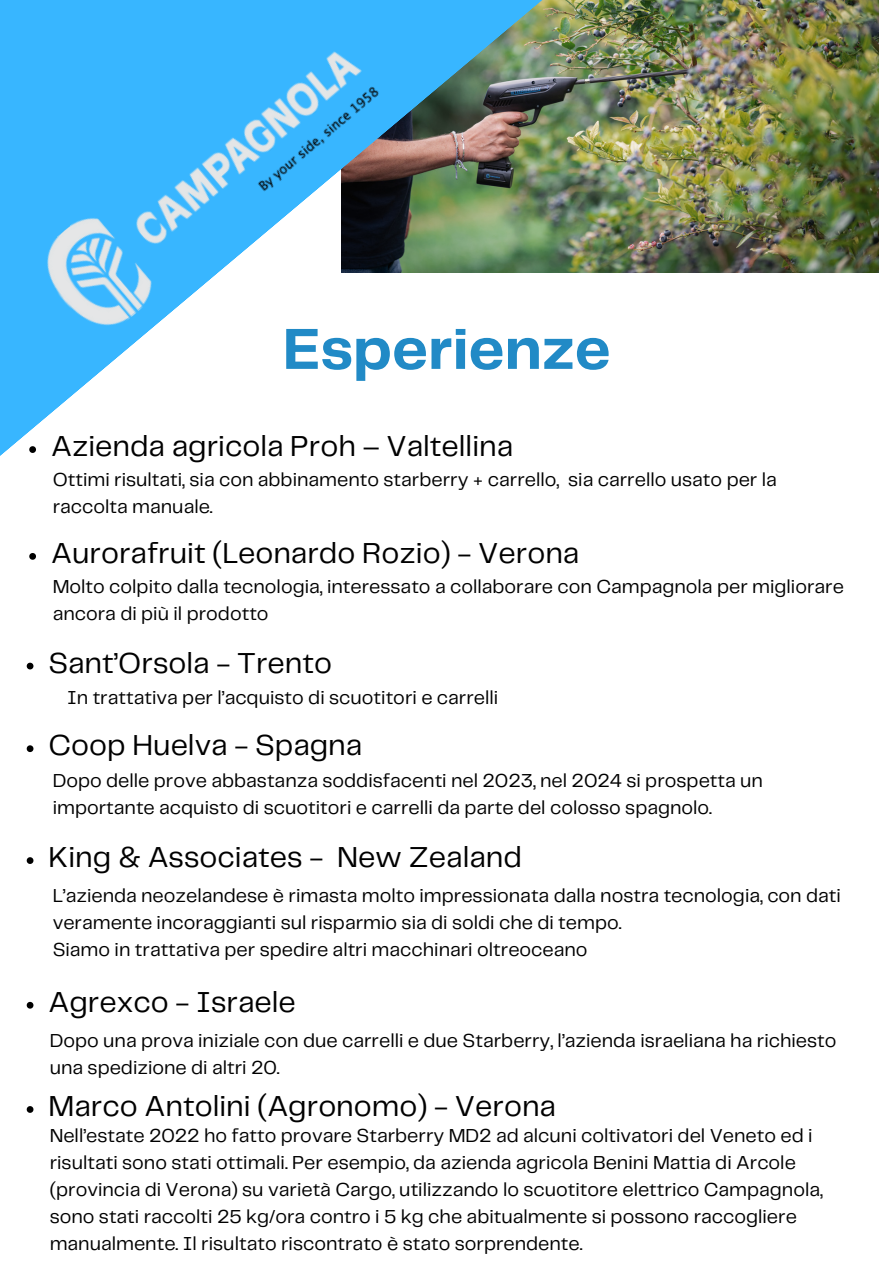
<style>
.page{position:relative;width:893px;height:1264px;background:#fff}
.page>*{position:absolute;margin:0;border:0;box-sizing:border-box;transform-origin:0 0}
.t1{font:700 60px "Telegraf";color:#218ac6}
.t2{font:30px "Telegraf";color:#000}
.t3{font:19.5px/27px "Telegraf";color:#000}
</style>
<div class="page">
<img style="left:600px;top:0;width:278px;height:273px">
<img style="left:0;top:0;width:600px;height:456px">
<img style="left:29px;top:15px;width:360px;height:329px">
<svg style="left:27px;top:1106px;width:6px;height:6px"></svg>
<svg style="left:29px;top:553px;width:7px;height:6px"></svg>
<svg style="left:27px;top:662px;width:6px;height:7px"></svg>
<svg style="left:27px;top:745px;width:6px;height:7px"></svg>
<svg style="left:27px;top:857px;width:6px;height:7px"></svg>
<svg style="left:27px;top:1001px;width:6px;height:7px"></svg>
<p class="t1" style="left:283px;top:323px;width:329px">Esperienze</p>
<p class="t2" style="left:51px;top:433px;width:463px">Azienda agricola Proh – Valtellina</p>
<p class="t3" style="left:53px;top:467px;width:725px">Ottimi risultati, sia con abbinamento starberry + carrello, sia carrello usato per la raccolta manuale.</p>
<p class="t2" style="left:51px;top:540px;width:530px">Aurorafruit (Leonardo Rozio) - Verona</p>
<p class="t3" style="left:53px;top:573px;width:792px">Molto colpito dalla tecnologia, interessato a collaborare con Campagnola per migliorare ancora di più il prodotto</p>
<p class="t2" style="left:48px;top:650px;width:285px">Sant’Orsola - Trento</p>
<p class="t3" style="left:67px;top:685px;width:432px">In trattativa per l’acquisto di scuotitori e carrelli</p>
<p class="t2" style="left:48px;top:732px;width:315px">Coop Huelva - Spagna</p>
<p class="t3" style="left:53px;top:768px;width:711px">Dopo delle prove abbastanza soddisfacenti nel 2023, nel 2024 si prospetta un importante acquisto di scuotitori e carrelli da parte del colosso spagnolo.</p>
<p class="t2" style="left:48px;top:844px;width:475px">King &amp; Associates - New Zealand</p>
<p class="t3" style="left:53px;top:883px;width:789px">L’azienda neozelandese è rimasta molto impressionata dalla nostra tecnologia, con dati veramente incoraggianti sul risparmio sia di soldi che di tempo.</p>
<p class="t3" style="left:53px;top:937px;width:536px">Siamo in trattativa per spedire altri macchinari oltreoceano</p>
<p class="t2" style="left:48px;top:989px;width:249px">Agrexco - Israele</p>
<p class="t3" style="left:50px;top:1028px;width:788px">Dopo una prova iniziale con due carrelli e due Starberry, l’azienda israeliana ha richiesto una spedizione di altri 20.</p>
<p class="t2" style="left:48px;top:1093px;width:509px">Marco Antolini (Agronomo) - Verona</p>
<p class="t3" style="left:50px;top:1123px;width:774px">Nell’estate 2022 ho fatto provare Starberry MD2 ad alcuni coltivatori del Veneto ed i risultati sono stati ottimali. Per esempio, da azienda agricola Benini Mattia di Arcole (provincia di Verona) su varietà Cargo, utilizzando lo scuotitore elettrico Campagnola, sono stati raccolti 25 kg/ora contro i 5 kg che abitualmente si possono raccogliere manualmente. Il risultato riscontrato è stato sorprendente.</p>
</div>
